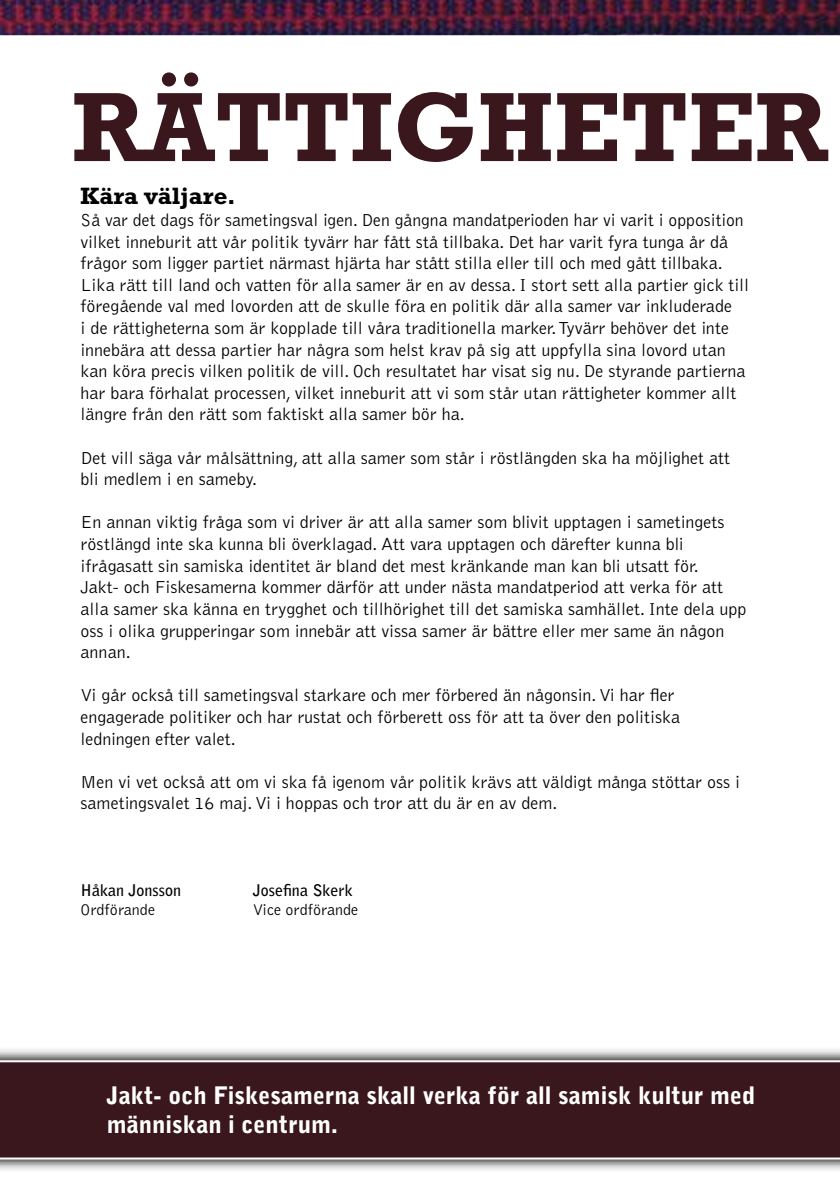
<style>
.page{position:relative;width:840px;height:1191px;background:#fff}
.page>*{position:absolute;margin:0;border:0;box-sizing:border-box;transform-origin:0 0}
.t1{font:700 100px "Rockwell";color:#3a171c}
.t2{font:900 24px/28.8px "Bell Gothic";color:#fff}
.t3{font:700 24px "Rockwell";color:#000}
.t4{font:300 18px/21.6px "Bell Gothic";color:#000}
.t5{font:700 16px "Bell Gothic";color:#000}
.t6{font:300 16px "Bell Gothic";color:#000}
</style>
<div class="page">
<svg style="left:0;top:1049px;width:839px;height:121px;background:#b9b9b9"></svg>
<div style="left:0;top:1060px;width:839px;height:99px;background:#3a171c"></div>
<img style="left:0;top:0;width:839px;height:35px">
<h1 class="t1" style="left:72px;top:68px;width:757px">RÄTTIGHETER</h1>
<h2 class="t3" style="left:81px;top:182px;width:156px">Kära väljare.</h2>
<p class="t4" style="left:81px;top:210px;width:669px">Så var det dags för sametingsval igen. Den gångna mandatperioden har vi varit i opposition vilket inneburit att vår politik tyvärr har fått stå tillbaka. Det har varit fyra tunga år då frågor som ligger partiet närmast hjärta har stått stilla eller till och med gått tillbaka.<br>Lika rätt till land och vatten för alla samer är en av dessa. I stort sett alla partier gick till föregående val med lovorden att de skulle föra en politik där alla samer var inkluderade<br>i de rättigheterna som är kopplade till våra traditionella marker. Tyvärr behöver det inte innebära att dessa partier har några som helst krav på sig att uppfylla sina lovord utan kan köra precis vilken politik de vill. Och resultatet har visat sig nu. De styrande partierna har bara förhalat processen, vilket inneburit att vi som står utan rättigheter kommer allt längre från den rätt som faktiskt alla samer bör ha.</p>
<p class="t4" style="left:81px;top:447px;width:650px">Det vill säga vår målsättning, att alla samer som står i röstlängden ska ha möjlighet att bli medlem i en sameby.</p>
<p class="t4" style="left:81px;top:512px;width:667px">En annan viktig fråga som vi driver är att alla samer som blivit upptagen i sametingets röstlängd inte ska kunna bli överklagad. Att vara upptagen och därefter kunna bli ifrågasatt sin samiska identitet är bland det mest kränkande man kan bli utsatt för.<br>Jakt- och Fiskesamerna kommer därför att under nästa mandatperiod att verka för att alla samer ska känna en trygghet och tillhörighet till det samiska samhället. Inte dela upp oss i olika grupperingar som innebär att vissa samer är bättre eller mer same än någon annan.</p>
<p class="t4" style="left:81px;top:685px;width:601px">Vi går också till sametingsval starkare och mer förbered än någonsin. Vi har fler engagerade politiker och har rustat och förberett oss för att ta över den politiska ledningen efter valet.</p>
<p class="t4" style="left:81px;top:771px;width:660px">Men vi vet också att om vi ska få igenom vår politik krävs att väldigt många stöttar oss i sametingsvalet 16 maj. Vi i hoppas och tror att du är en av dem.</p>
<p class="t5" style="left:81px;top:880px;width:102px">Håkan Jonsson</p>
<p class="t5" style="left:253px;top:880px;width:101px">Josefina Skerk</p>
<p class="t6" style="left:81px;top:901px;width:76px">Ordförande</p>
<p class="t6" style="left:253px;top:901px;width:107px">Vice ordförande</p>
<h2 class="t2" style="left:107px;top:1081px;width:649px">Jakt- och Fiskesamerna skall verka för all samisk kultur med människan i centrum.</h2>
</div>
